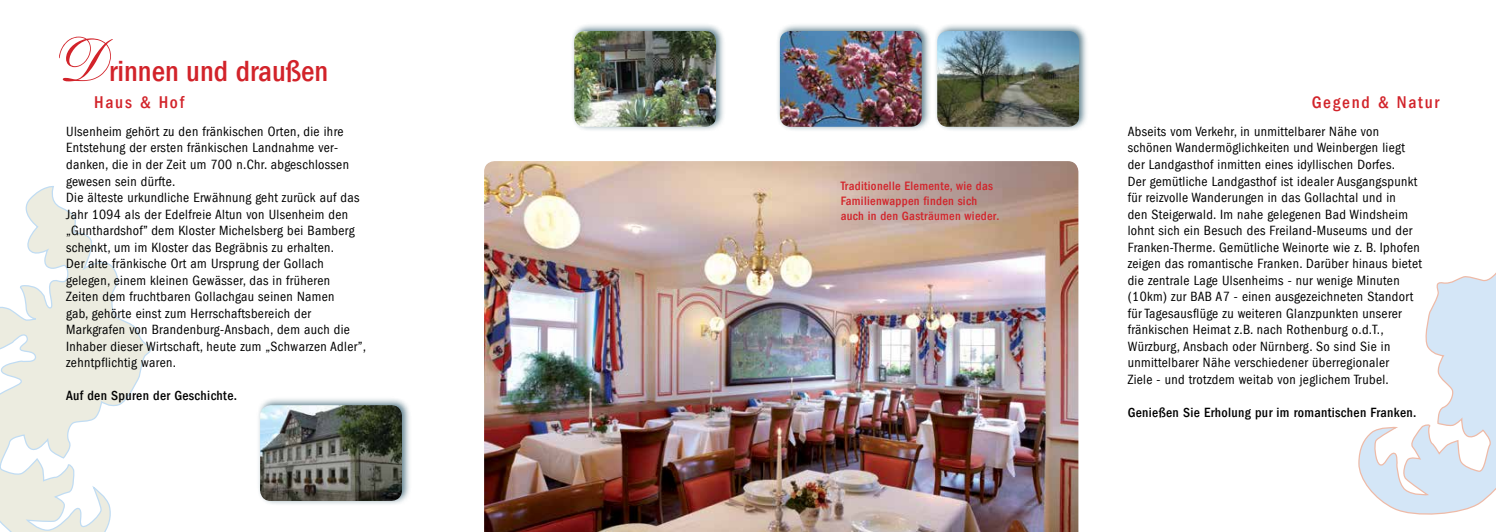
<style>
.page{position:relative;width:1496px;height:532px;background:#fff}
.page>*{position:absolute;margin:0;border:0;box-sizing:border-box;transform-origin:0 0}
.t1{font:500 condensed 30px "Franklin Gothic LT";color:#d2232a}
.t2{font:500 condensed 17.5px "Franklin Gothic LT";letter-spacing:.1em;color:#d2232a}
.t3{font:condensed 13.75px/16.5px "Franklin Gothic LT";letter-spacing:.025em;color:#000}
.t4{font:500 condensed 13.75px "Franklin Gothic LT";letter-spacing:.025em;color:#000}
.t5{font:500 condensed 12.5px/15px "Franklin Gothic LT";letter-spacing:.025em;color:#d2232a}
.s1{font-family:"English 111 Vivace BT";font-weight:400;font-stretch:normal;font-size:60px}
</style>
<div class="page">
<svg style="left:1358px;top:274px;width:137px;height:241px"></svg>
<svg style="left:0;top:186px;width:152px;height:345px"></svg>
<img style="left:484px;top:161px;width:594px;height:370px">
<div style="left:570px;top:22px;width:155px;height:110px;background:#295567;opacity:.75"></div>
<img style="left:574px;top:31px;width:142px;height:96px">
<div style="left:256px;top:396px;width:155px;height:110px;background:#295567;opacity:.75"></div>
<img style="left:260px;top:405px;width:142px;height:95px">
<div style="left:933px;top:22px;width:155px;height:110px;background:#295567;opacity:.75"></div>
<img style="left:937px;top:31px;width:142px;height:96px">
<div style="left:776px;top:22px;width:155px;height:110px;background:#295567;opacity:.75"></div>
<img style="left:780px;top:31px;width:141px;height:96px">
<h1 class="t1" style="left:57px;top:54px;width:273px"><span class="s1">D</span>rinnen und draußen</h1>
<p class="t2" style="left:94px;top:92px;width:92px">Haus &amp; Hof</p>
<p class="t3" style="left:66px;top:123px;width:301px">Ulsenheim gehört zu den fränkischen Orten, die ihre Entstehung der ersten fränkischen Landnahme ver&shy;danken, die in der Zeit um 700 n.Chr. abgeschlossen gewesen sein dürfte.<br>Die älteste urkundliche Erwähnung geht zurück auf das Jahr 1094 als der Edelfreie Altun von Ulsenheim den „Gunthardshof” dem Kloster Michelsberg bei Bamberg schenkt, um im Kloster das Begräbnis zu erhalten.<br>Der alte fränkische Ort am Ursprung der Gollach gelegen, einem kleinen Gewässer, das in früheren<br>Zeiten dem fruchtbaren Gollachgau seinen Namen<br>gab, gehörte einst zum Herrschaftsbereich der Markgrafen von Brandenburg-Ansbach, dem auch die Inhaber dieser Wirtschaft, heute zum „Schwarzen Adler”, zehntpflichtig waren.</p>
<p class="t4" style="left:66px;top:387px;width:172px">Auf den Spuren der Geschichte.</p>
<p class="t5" style="left:840px;top:178px;width:160px">Traditionelle Elemente, wie das<br>Familienwappen finden sich auch in den Gasträumen wieder.</p>
<p class="t2" style="left:1311px;top:92px;width:129px">Gegend &amp; Natur</p>
<p class="t3" style="left:1127px;top:123px;width:296px">Abseits vom Verkehr, in unmittelbarer Nähe von schönen Wandermöglichkeiten und Weinbergen liegt der Landgasthof inmitten eines idyllischen Dorfes.<br>Der gemütliche Landgasthof ist idealer Ausgangspunkt für reizvolle Wanderungen in das Gollachtal und in<br>den Steigerwald. Im nahe gelegenen Bad Windsheim lohnt sich ein Besuch des Freiland-Museums und der Franken-Therme. Gemütliche Weinorte wie z. B. Iphofen zeigen das romantische Franken. Darüber hinaus bietet die zentrale Lage Ulsenheims - nur wenige Minuten (10km) zur BAB A7 - einen ausgezeichneten Standort für Tagesausflüge zu weiteren Glanzpunkten unserer fränkischen Heimat z.B. nach Rothenburg o.d.T., Würzburg, Ansbach oder Nürnberg. So sind Sie in unmittelbarer Nähe verschiedener überregionaler<br>Ziele - und trotzdem weitab von jeglichem Trubel.</p>
<p class="t4" style="left:1127px;top:404px;width:290px">Genießen Sie Erholung pur im romantischen Franken.</p>
</div>
